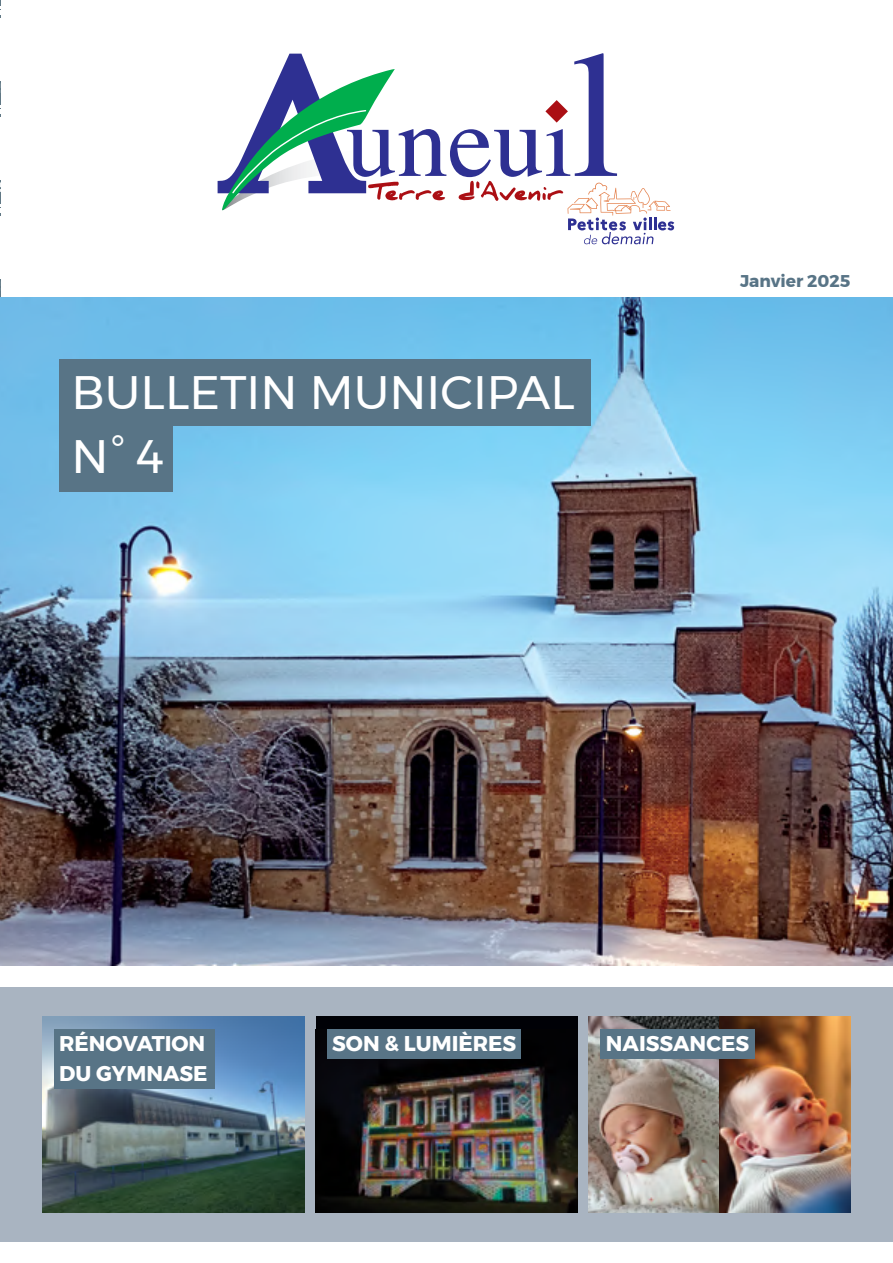
<style>
.page{position:relative;width:893px;height:1263px;background:#fff}
.page>*{position:absolute;margin:0;border:0;box-sizing:border-box;transform-origin:0 0}
.t1{font:46.8px/63.8px "Gontserrat";color:#fff}
.t2{font:700 21.3px/29.7px "Gontserrat";color:#fff}
.t3{font:700 16.95px "Gontserrat";color:#587486}
</style>
<div class="page">
<img style="left:0;top:298px;width:893px;height:667px">
<div style="left:0;top:987px;width:893px;height:255px;background:#a9b4c1"></div>
<div style="left:59px;top:360px;width:532px;height:66px;background:#587486"></div>
<div style="left:59px;top:426px;width:114px;height:66px;background:#587486"></div>
<svg style="left:218px;top:53px;width:456px;height:191px"></svg>
<img style="left:43px;top:1016px;width:261px;height:196px">
<div style="left:316px;top:1016px;width:261px;height:28px;background:#000106"></div>
<img style="left:316px;top:1044px;width:261px;height:168px">
<div style="left:54px;top:1029px;width:161px;height:30px;background:#587486"></div>
<div style="left:54px;top:1059px;width:161px;height:30px;background:#587486"></div>
<div style="left:327px;top:1029px;width:194px;height:30px;background:#587486"></div>
<img style="left:0;top:0;width:4px;height:669px">
<img style="left:589px;top:1016px;width:261px;height:196px">
<div style="left:601px;top:1029px;width:154px;height:30px;background:#587486"></div>
<h1 class="t1" style="left:72px;top:360px;width:505px">BULLETIN MUNICIPAL<br>N° 4</h1>
<p class="t3" style="left:740px;top:267px;width:112px">Janvier 2025</p>
<p class="t2" style="left:59px;top:1029px;width:150px">RÉNOVATION<br>DU GYMNASE</p>
<p class="t2" style="left:332px;top:1029px;width:186px">SON &amp; LUMIÈRES</p>
<p class="t2" style="left:606px;top:1029px;width:145px">NAISSANCES</p>
</div>
